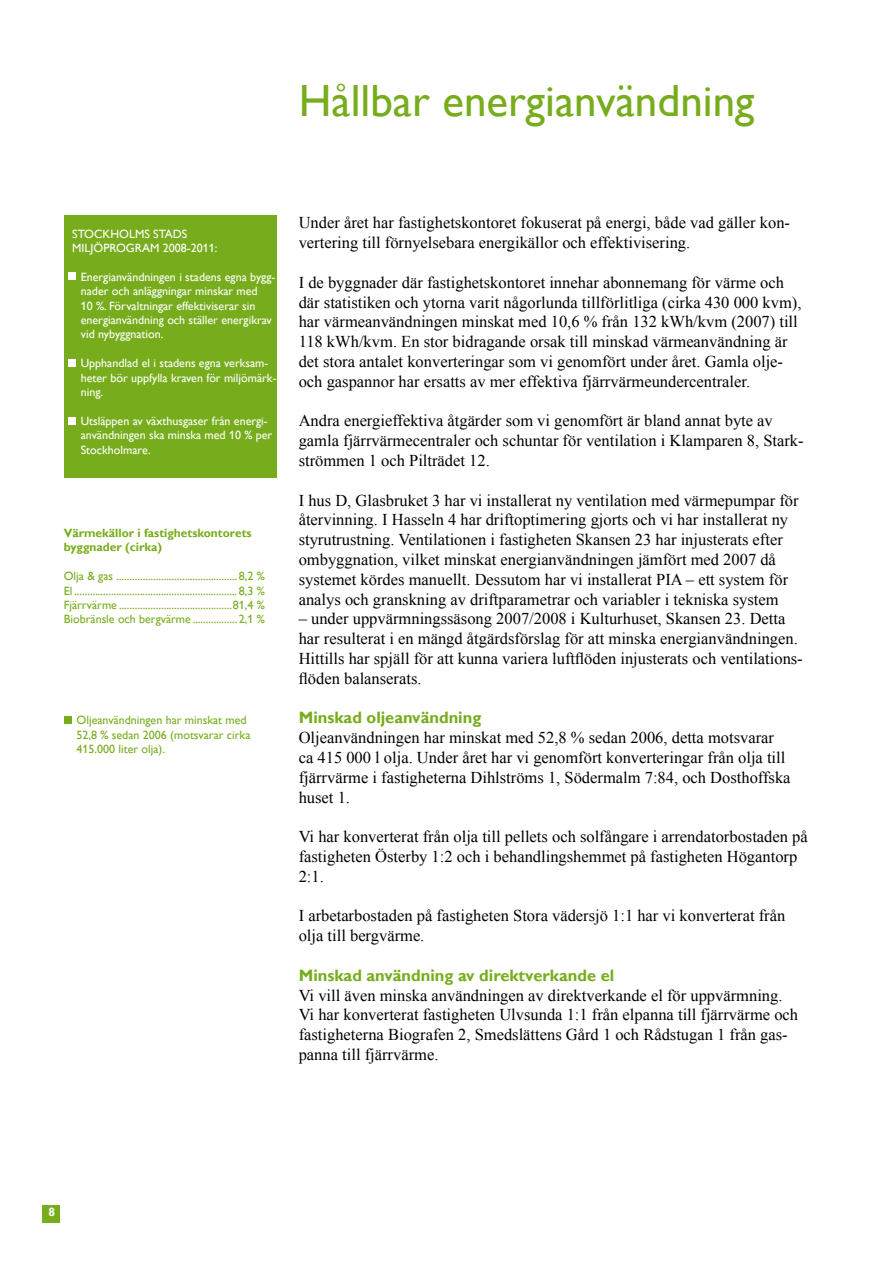
<style>
.page{position:relative;width:893px;height:1263px;background:#fff}
.page>*{position:absolute;margin:0;border:0;box-sizing:border-box;transform-origin:0 0}
.t1{font:45px "Gill Sans";color:#77ad1c}
.t2{font:16.5px/19.8px "Times New Roman";color:#000}
.t3{font:700 16.5px "Gill Sans";color:#77ad1c}
.t4{font:12px/14.4px "Gill Sans";color:#fff}
.t5{font:12px/14.4px "Gill Sans";color:#77ad1c;text-align:justify}
.t6{font:700 12px/14.4px "Gill Sans";color:#77ad1c}
.t7{font:700 12px "Gill Sans";color:#fff}
</style>
<div class="page">
<div style="left:65px;top:216px;width:212px;height:262px;background:#77ad1c"></div>
<div style="left:68px;top:273px;width:8px;height:7px;background:#fff"></div>
<div style="left:68px;top:359px;width:8px;height:7px;background:#fff"></div>
<div style="left:68px;top:417px;width:8px;height:7px;background:#fff"></div>
<div style="left:64px;top:716px;width:7px;height:8px;background:#77ad1c"></div>
<div style="left:43px;top:1205px;width:17px;height:17px;background:#77ad1c"></div>
<h1 class="t1" style="left:299px;top:75px;width:457px">Hållbar energianvändning</h1>
<p class="t4" style="left:72px;top:226px;width:146px">STOCKHOLMS STADS<br>MILJÖPROGRAM 2008-2011:</p>
<p class="t4" style="left:81px;top:269px;width:196px">Energianvändningen i stadens egna bygg&shy;nader och anläggningar minskar med<br>10 %. Förvaltningar effektiviserar sin energianvändning och ställer energikrav vid nybyggnation.</p>
<p class="t4" style="left:81px;top:356px;width:197px">Upphandlad el i stadens egna verksam&shy;heter bör uppfylla kraven för miljömärk&shy;ning.</p>
<p class="t4" style="left:81px;top:413px;width:193px">Utsläppen av växthusgaser från energi&shy;användningen ska minska med 10 % per<br>Stockholmare.</p>
<p class="t6" style="left:64px;top:526px;width:189px">Värmekällor i fastighetskontorets byggnader (cirka)</p>
<p class="t5" style="left:64px;top:569px;width:203px">Olja &amp; gas ..............................................8,2 % El ..............................................................8,3 % Fjärrvärme ...........................................81,4 % Biobränsle och bergvärme .................2,1 %</p>
<p class="t5" style="left:77px;top:713px;width:175px;text-align:left">Oljeanvändningen har minskat med<br>52,8 % sedan 2006 (motsvarar cirka<br>415.000 liter olja).</p>
<p class="t2" style="left:299px;top:213px;width:493px">Under året har fastighetskontoret fokuserat på energi, både vad gäller kon&shy;vertering till förnyelsebara energikällor och effektivisering.</p>
<p class="t2" style="left:299px;top:272px;width:504px">I de byggnader där fastighetskontoret innehar abonnemang för värme och där statistiken och ytorna varit någorlunda tillförlitliga (cirka 430 000 kvm), har värmeanvändningen minskat med 10,6 % från 132 kWh/kvm (2007) till 118 kWh/kvm. En stor bidragande orsak till minskad värmeanvändning är det stora antalet konverteringar som vi genomfört under året. Gamla olje&shy;och gaspannor har ersatts av mer effektiva fjärrvärmeundercentraler.</p>
<p class="t2" style="left:299px;top:411px;width:506px">Andra energieffektiva åtgärder som vi genomfört är bland annat byte av gamla fjärrvärmecentraler och schuntar för ventilation i Klamparen 8, Stark&shy;strömmen 1 och Pilträdet 12.</p>
<p class="t2" style="left:299px;top:490px;width:501px">I hus D, Glasbruket 3 har vi installerat ny ventilation med värmepumpar för återvinning. I Hasseln 4 har driftoptimering gjorts och vi har installerat ny styrutrustning. Ventilationen i fastigheten Skansen 23 har injusterats efter ombyggnation, vilket minskat energianvändningen jämfört med 2007 då systemet kördes manuellt. Dessutom har vi installerat PIA – ett system för analys och granskning av driftparametrar och variabler i tekniska system</p>
<p class="t2" style="left:299px;top:609px;width:506px">– under uppvärmningssäsong 2007/2008 i Kulturhuset, Skansen 23. Detta har resulterat i en mängd åtgärdsförslag för att minska energianvändningen.<br>Hittills har spjäll för att kunna variera luftflöden injusterats och ventilations&shy;flöden balanserats.</p>
<p class="t3" style="left:299px;top:708px;width:184px">Minskad oljeanvändning</p>
<p class="t2" style="left:299px;top:727px;width:493px">Oljeanvändningen har minskat med 52,8 % sedan 2006, detta motsvarar ca 415 000 l olja. Under året har vi genomfört konverteringar från olja till fjärrvärme i fastigheterna Dihlströms 1, Södermalm 7:84, och Dosthoffska huset 1.</p>
<p class="t2" style="left:299px;top:826px;width:511px">Vi har konverterat från olja till pellets och solfångare i arrendatorbostaden på fastigheten Österby 1:2 och i behandlingshemmet på fastigheten Högantorp<br>2:1.</p>
<p class="t2" style="left:299px;top:906px;width:488px">I arbetarbostaden på fastigheten Stora vädersjö 1:1 har vi konverterat från olja till bergvärme.</p>
<p class="t3" style="left:299px;top:966px;width:317px">Minskad användning av direktverkande el</p>
<p class="t2" style="left:299px;top:985px;width:501px">Vi vill även minska användningen av direktverkande el för uppvärmning.<br>Vi har konverterat fastigheten Ulvsunda 1:1 från elpanna till fjärrvärme och fastigheterna Biografen 2, Smedslättens Gård 1 och Rådstugan 1 från gas&shy;panna till fjärrvärme.</p>
<p class="t7" style="left:48px;top:1205px;width:8px">8</p>
</div>
